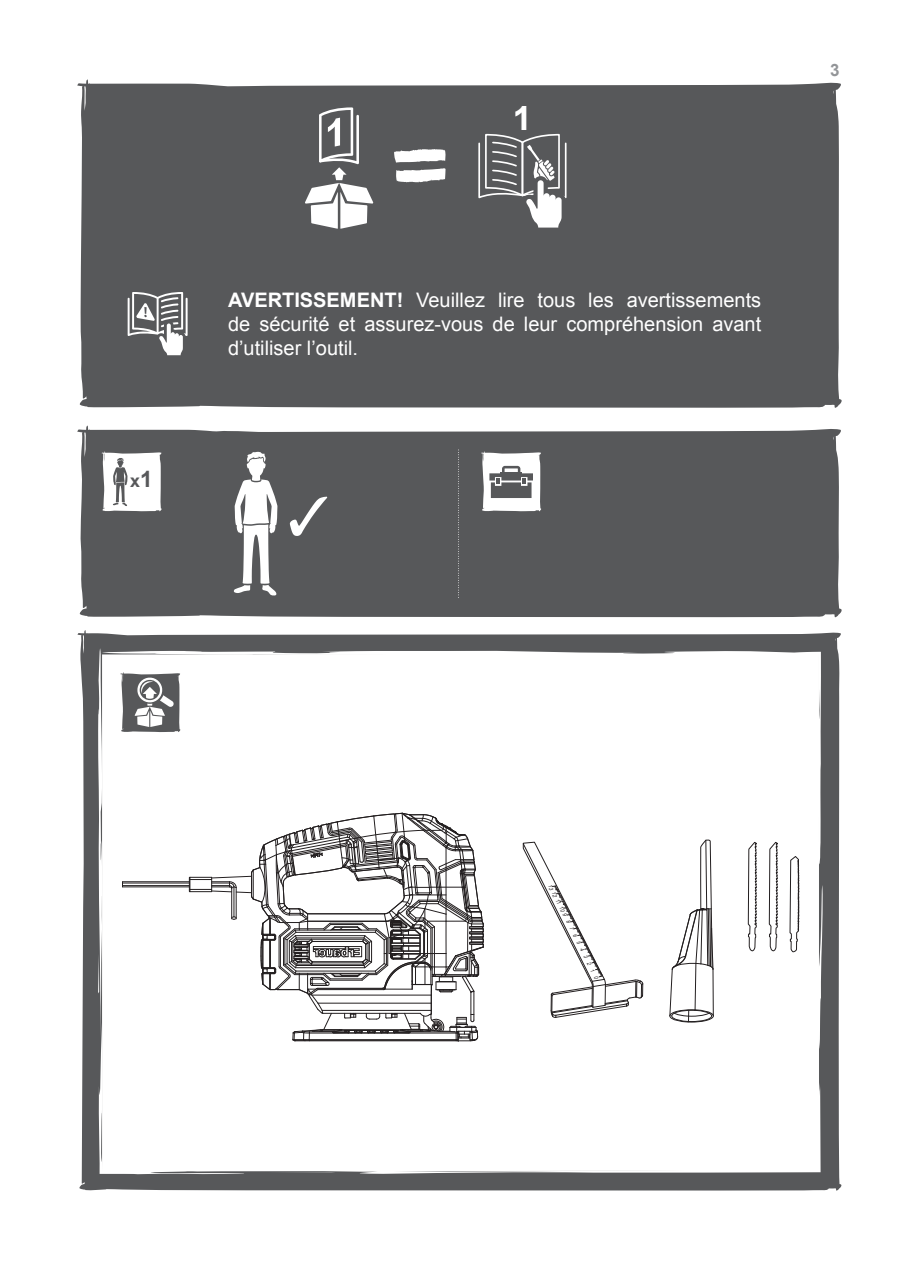
<style>
.page{position:relative;width:919px;height:1270px;background:#fff}
.page>*{position:absolute;margin:0;border:0;box-sizing:border-box;transform-origin:0 0}
.t1{font:700 34.6px "Arial";color:#fff}
.t2{font:20px/24px "Arial";color:#fff;text-align:justify}
.t3{font:700 17.8px "Arial";color:#57585a}
.t4{font:700 17px "Arial";color:#939598}
.s1{font-size:22.6px}
.s2{font-weight:700}
</style>
<div class="page">
<svg style="left:77px;top:630px;width:765px;height:561px;fill:#57585a"></svg>
<svg style="left:484px;top:651px;width:337px;height:211px"></svg>
<svg style="left:484px;top:862px;width:338px;height:312px"></svg>
<svg style="left:816px;top:722px;width:1px;height:79px"></svg>
<svg style="left:593px;top:1167px;width:92px;height:1px"></svg>
<div style="left:77px;top:79px;width:765px;height:329px;background:#57585a"></div>
<div style="left:77px;top:425px;width:765px;height:193px;background:#57585a"></div>
<svg style="left:394px;top:149px;width:52px;height:33px"></svg>
<svg style="left:477px;top:133px;width:90px;height:99px"></svg>
<svg style="left:305px;top:107px;width:68px;height:122px"></svg>
<svg style="left:128px;top:292px;width:59px;height:63px"></svg>
<svg style="left:458px;top:450px;width:1px;height:148px"></svg>
<svg style="left:101px;top:451px;width:61px;height:61px"></svg>
<svg style="left:481px;top:451px;width:60px;height:61px"></svg>
<svg style="left:233px;top:452px;width:44px;height:144px"></svg>
<svg style="left:290px;top:497px;width:37px;height:39px"></svg>
<svg style="left:747px;top:811px;width:9px;height:233px"></svg>
<svg style="left:768px;top:811px;width:9px;height:233px"></svg>
<svg style="left:789px;top:856px;width:10px;height:96px"></svg>
<svg style="left:669px;top:839px;width:44px;height:184px"></svg>
<svg style="left:98px;top:633px;width:386px;height:541px"></svg>
<svg style="left:522px;top:842px;width:121px;height:176px"></svg>
<p class="t3" style="left:130px;top:469px;width:24px">x<span class="s1">1</span></p>
<h1 class="t1" style="left:513px;top:95px;width:21px">1</h1>
<p class="t2" style="left:228px;top:288px;width:534px"><span class="s2">AVERTISSEMENT!</span> Veuillez lire tous les avertissements de sécurité et assurez-vous de leur compréhension avant d’utiliser l’outil.</p>
<p class="t4" style="left:830px;top:58px;width:11px">3</p>
</div>
